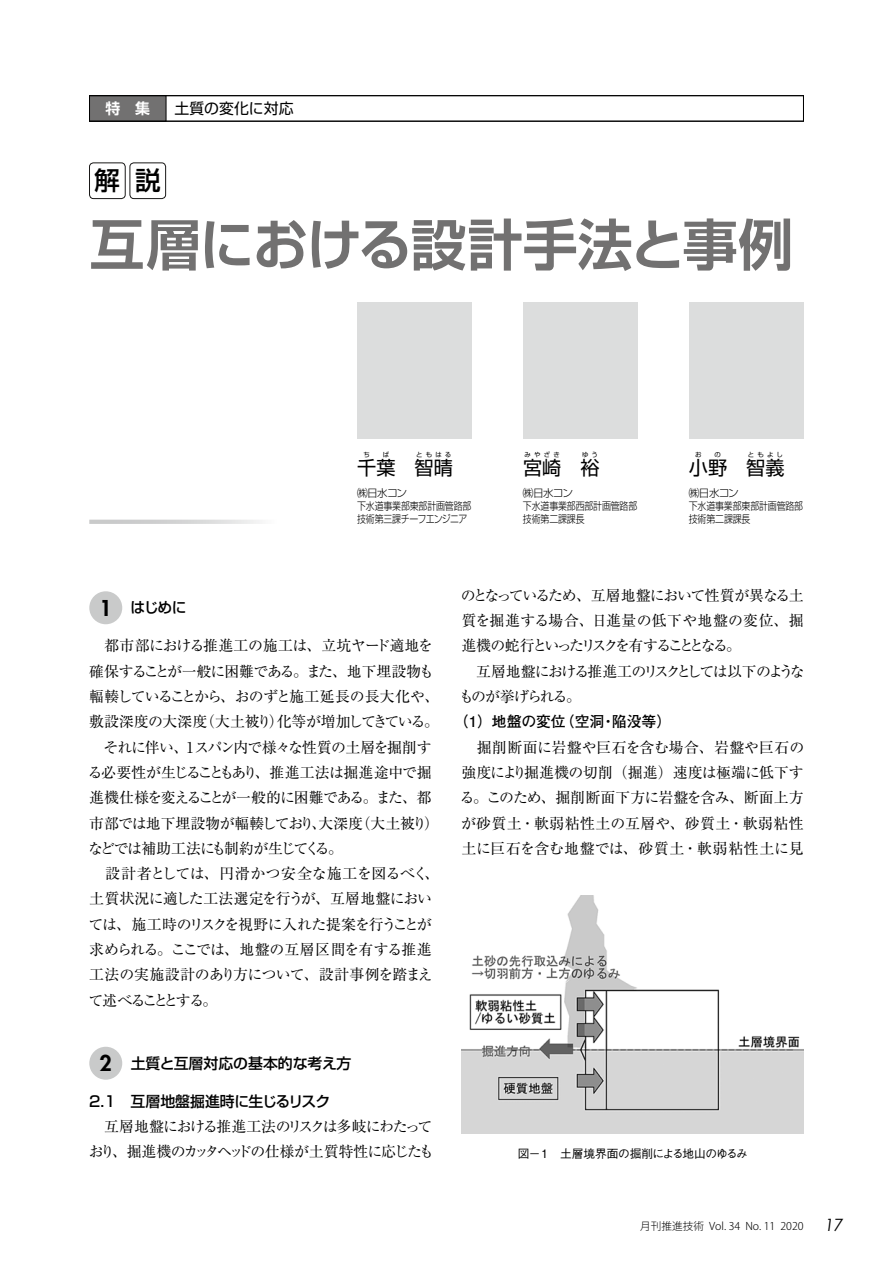
<style>
.page{position:relative;width:893px;height:1263px;background:#fff}
.page>*{position:absolute;margin:0;border:0;box-sizing:border-box;transform-origin:0 0}
.t1{font:700 55.35px "Shin Go De";letter-spacing:-.025em;color:#727171}
.t2{font:500 25.5px "Shin Go Pro";color:#000}
.t3{font:19.2px "Shin Go Pro";color:#000}
.t4{font:14.85px/25.3px "Ryumin Pro";letter-spacing:-.045em;color:#000}
.t5{font:14.85px/25.3px "Ryumin Pro";letter-spacing:-.075em;color:#000}
.t6{font:14.85px/25.3px "Ryumin Pro";letter-spacing:-.07em;color:#000}
.t7{font:500 14.85px "Shin Go Pro";letter-spacing:-.01em;color:#000}
.t8{font:500 14.85px "Shin Go Pro";letter-spacing:-.03em;color:#000}
.t9{font:700 14.85px "Futo Go B101 Pro";color:#000}
.t10{font:14.85px "Shin Go Pro";color:#000}
.t11{font:700 14.85px "Shin Go De";color:#fff}
.t12{font:500 11.7px "Gothic BBB Pro";letter-spacing:-.03em;color:#000}
.t13{font:300 10.65px/12.8px "Shin Go Pro";letter-spacing:-.015em;color:#000}
.t14{font:300 10.65px "Koz Go Pr 6 N";color:#000}
.t15{font:6.45px "Shin Go Pro";letter-spacing:.5em;color:#000}
.s1{font-family:"Futura";font-weight:800;font-size:21.3px}
.s2{font-family:"Century Gothic";font-weight:400;font-style:italic;font-size:16.95px}
</style>
<div class="page">
<div style="left:89px;top:591px;width:33px;height:33px;background:#c9caca;border-radius:50%"></div>
<div style="left:89px;top:1047px;width:33px;height:33px;background:#c9caca;border-radius:50%"></div>
<div style="left:90px;top:96px;width:76px;height:25px;background:#727171"></div>
<div style="left:89px;top:95px;width:715px;height:26px;border:1px solid #000"></div>
<div style="left:89px;top:163px;width:36px;height:36px;border:1px solid #191817;border-radius:4px"></div>
<div style="left:130px;top:163px;width:36px;height:36px;border:1px solid #191817;border-radius:4px"></div>
<svg style="left:89px;top:520px;width:171px;height:4px"></svg>
<div style="left:689px;top:303px;width:115px;height:136px;background:#dcdddd"></div>
<div style="left:523px;top:303px;width:115px;height:136px;background:#dcdddd"></div>
<div style="left:357px;top:303px;width:115px;height:136px;background:#dcdddd"></div>
<img style="left:461px;top:895px;width:343px;height:239px">
<p class="t11" style="left:105px;top:99px;width:46px">特　集</p>
<p class="t10" style="left:175px;top:96px;width:121px">土質の変化に対応</p>
<h2 class="t2" style="left:95px;top:160px;width:67px">解説</h2>
<h1 class="t1" style="left:89px;top:208px;width:706px">互層における設計手法と事例</h1>
<p class="t15" style="left:364px;top:449px;width:8px">ち</p>
<p class="t15" style="left:383px;top:449px;width:8px">ば</p>
<p class="t15" style="left:416px;top:449px;width:37px">ともはる</p>
<p class="t13" style="left:357px;top:485px;width:116px">㈱日水コン<br>下水道事業部東部計画管路部技術第三課チーフエンジニア</p>
<p class="t3" style="left:357px;top:452px;width:97px">千葉 智晴</p>
<p class="t15" style="left:525px;top:449px;width:37px">みやざき</p>
<p class="t15" style="left:582px;top:449px;width:17px">ゆう</p>
<p class="t13" style="left:523px;top:485px;width:116px">㈱日水コン<br>下水道事業部西部計画管路部技術第二課課長</p>
<p class="t3" style="left:523px;top:452px;width:78px">宮崎 裕</p>
<p class="t15" style="left:695px;top:449px;width:8px">お</p>
<p class="t15" style="left:714px;top:449px;width:8px">の</p>
<p class="t15" style="left:748px;top:449px;width:37px">ともよし</p>
<p class="t13" style="left:689px;top:485px;width:116px">㈱日水コン<br>下水道事業部東部計画管路部技術第二課課長</p>
<p class="t3" style="left:689px;top:452px;width:97px">小野 智義</p>
<p class="t7" style="left:100px;top:596px;width:88px"><span class="s1">1</span> はじめに</p>
<p class="t4" style="left:88px;top:632px;width:353px">　都市部における推進工の施工は、立坑ヤード適地を確保することが一般に困難である。また、地下埋設物も輻輳していることから、おのずと施工延長の長大化や、敷設深度の大深度（大土被り）化等が増加してきている。　それに伴い、1スパン内で様々な性質の土層を掘削する必要性が生じることもあり、推進工法は掘進途中で掘進機仕様を変えることが一般的に困難である。また、都市部では地下埋設物が輻輳しており、大深度（大土被り）などでは補助工法にも制約が生じてくる。<br>　設計者としては、円滑かつ安全な施工を図るべく、土質状況に適した工法選定を行うが、互層地盤においては、施工時のリスクを視野に入れた提案を行うことが求められる。ここでは、地盤の互層区間を有する推進工法の実施設計のあり方について、設計事例を踏まえて述べることとする。</p>
<p class="t7" style="left:100px;top:1051px;width:253px"><span class="s1">2</span> 土質と互層対応の基本的な考え方</p>
<p class="t8" style="left:89px;top:1089px;width:243px">2.1　互層地盤掘進時に生じるリスク</p>
<p class="t6" style="left:89px;top:1113px;width:346px">　互層地盤における推進工法のリスクは多岐にわたっており、掘進機のカッタヘッドの仕様が土質特性に応じたも</p>
<p class="t5" style="left:459px;top:581px;width:347px">のとなっているため、互層地盤において性質が異なる土質を掘進する場合、日進量の低下や地盤の変位、掘進機の蛇行といったリスクを有することとなる。<br>　互層地盤における推進工のリスクとしては以下のようなものが挙げられる。</p>
<p class="t9" style="left:454px;top:710px;width:220px">（1）地盤の変位（空洞・陥没等）</p>
<p class="t4" style="left:460px;top:733px;width:346px;text-align:justify">　掘削断面に岩盤や巨石を含む場合、岩盤や巨石の強度により掘進機の切削（掘進）速度は極端に低下する。このため、掘削断面下方に岩盤を含み、断面上方が砂質土・軟弱粘性土の互層や、砂質土・軟弱粘性土に巨石を含む地盤では、砂質土・軟弱粘性土に見</p>
<p class="t12" style="left:518px;top:1144px;width:232px">図−1　土層境界面の掘削による地山のゆるみ</p>
<p class="t14" style="left:640px;top:1220px;width:205px">月刊推進技術 Vol. 34 No. 11 2020 <span class="s2">17</span></p>
</div>
